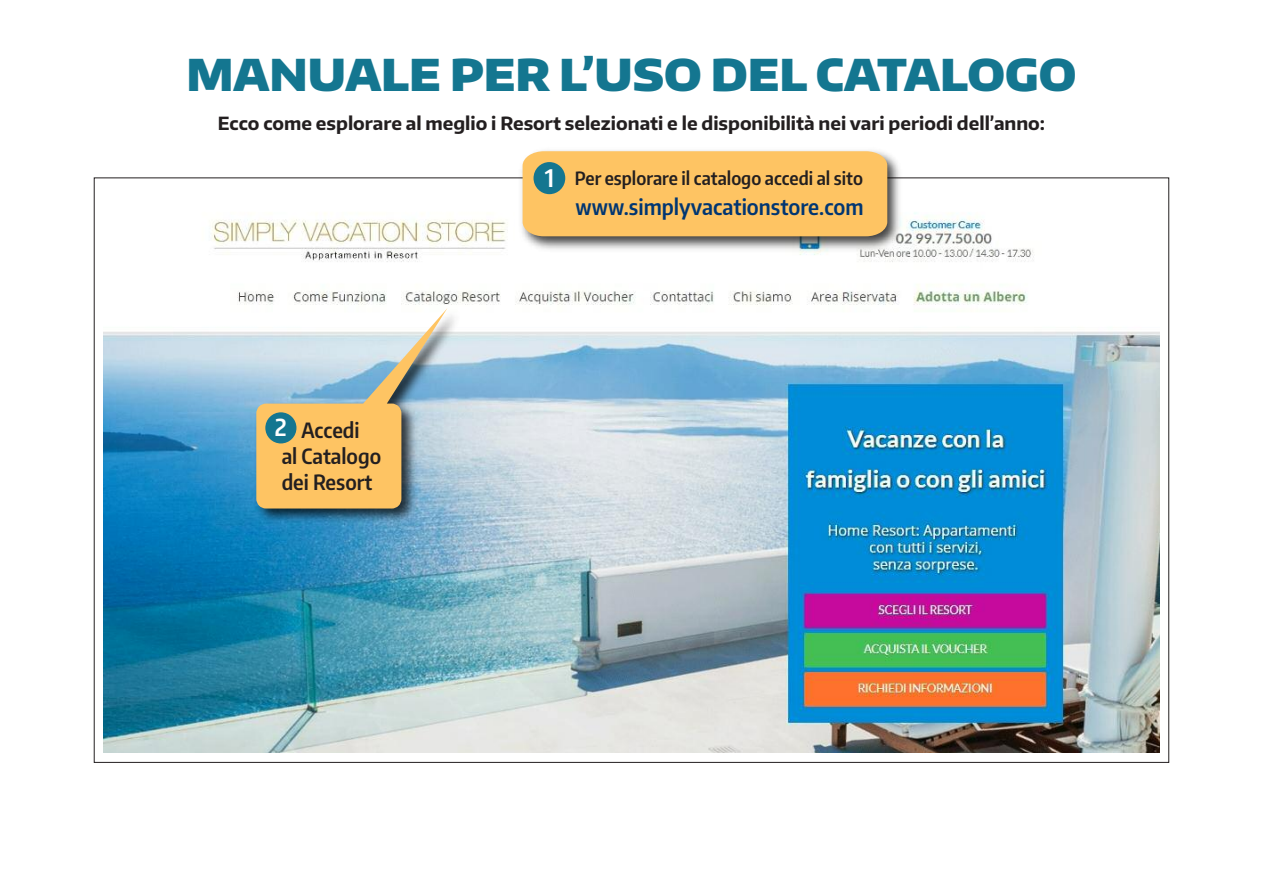
<style>
.page{position:relative;width:1263px;height:893px;background:#fff}
.page>*{position:absolute;margin:0;border:0;box-sizing:border-box;transform-origin:0 0}
.t1{font:900 43.5px "Encode Sans Wide";color:#147690}
.t2{font:600 24px "Encode Sans Condensed";color:#fff}
.t3{font:600 21.75px "Encode Sans Condensed";color:#013672}
.t4{font:600 20.85px/26px "Encode Sans Condensed";color:#231f20}
.t5{font:600 18.15px "Encode Sans Condensed";color:#231f20}
.t6{font:700 18px "Encode Sans";color:#231f20}
.s1{font-size:23.25px;color:#fff}
</style>
<div class="page">
<img style="left:104px;top:213px;width:1055px;height:539px">
<img style="left:250px;top:301px;width:217px;height:226px">
<svg style="left:256px;top:308px;width:191px;height:200px;background:#d4caaa"></svg>
<div style="left:265px;top:412px;width:31px;height:31px;background:#147690;border-radius:50%"></div>
<img style="left:515px;top:150px;width:391px;height:106px">
<div style="left:523px;top:151px;width:364px;height:85px;background:#fec463"></div>
<div style="left:533px;top:162px;width:32px;height:32px;background:#147690;border-radius:50%"></div>
<h1 class="t1" style="left:186px;top:47px;width:891px">MANUALE PER L’USO DEL CATALOGO</h1>
<p class="t6" style="left:218px;top:112px;width:829px">Ecco come esplorare al meglio i Resort selezionati e le disponibilità nei vari periodi dell’anno:</p>
<p class="t4" style="left:282px;top:417px;width:101px;text-indent:-7px"><span class="s1">2</span> Accedi<br>al Catalogo dei Resort</p>
<h2 class="t2" style="left:545px;top:162px;width:11px">1</h2>
<p class="t5" style="left:575px;top:166px;width:290px">Per esplorare il catalogo accedi al sito</p>
<p class="t3" style="left:576px;top:193px;width:290px">www.simplyvacationstore.com</p>
</div>
